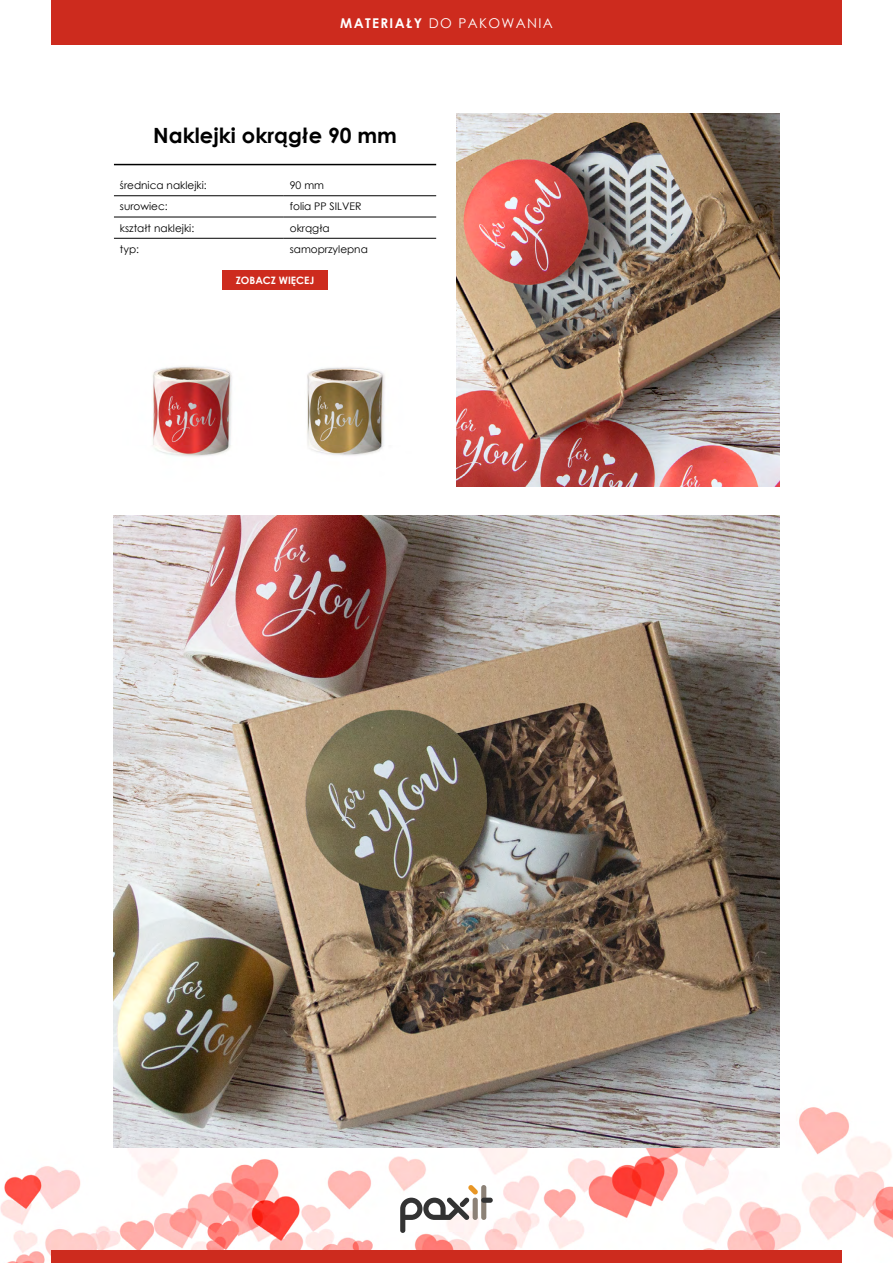
<style>
.page{position:relative;width:893px;height:1263px;background:#fff}
.page>*{position:absolute;margin:0;border:0;box-sizing:border-box;transform-origin:0 0}
.t1{font:700 21px "Century Gothic";color:#000}
.t2{font:13.5px "Century Gothic";letter-spacing:.1em;color:#fff}
.t3{font:10.5px "Century Gothic";color:#000}
.t4{font:700 10.2px "Century Gothic";color:#fff}
.s1{font-weight:700}
</style>
<div class="page">
<img style="left:0;top:570px;width:893px;height:693px">
<div style="left:51px;top:1250px;width:791px;height:13px;background:#cd2b1e"></div>
<div style="left:51px;top:0;width:791px;height:45px;background:#cd2b1e"></div>
<div style="left:481px;top:1185px;width:5px;height:35px;background:#8c8176;border-radius:3px"></div>
<div style="left:481px;top:1197px;width:12px;height:6px;background:#333;border-radius:3px"></div>
<svg style="left:400px;top:1185px;width:78px;height:48px"></svg>
<img style="left:114px;top:516px;width:665px;height:631px">
<div style="left:222px;top:270px;width:106px;height:19px;background:#cd2b1e"></div>
<img style="left:152px;top:366px;width:233px;height:91px">
<svg style="left:114px;top:196px;width:322px;height:42px"></svg>
<hr style="left:114px;top:195px;width:170px;height:1px;background:#000">
<hr style="left:284px;top:195px;width:152px;height:1px;background:#000">
<hr style="left:114px;top:217px;width:170px;height:1px;background:#000">
<hr style="left:284px;top:217px;width:152px;height:1px;background:#000">
<hr style="left:114px;top:238px;width:170px;height:1px;background:#000">
<hr style="left:284px;top:238px;width:152px;height:1px;background:#000">
<hr style="left:114px;top:164px;width:322px;height:1px;background:#000">
<img style="left:457px;top:114px;width:322px;height:373px">
<p class="t2" style="left:340px;top:14px;width:214px"><span class="s1">MATERIAŁY</span> DO PAKOWANIA</p>
<h1 class="t1" style="left:153px;top:119px;width:245px">Naklejki okrągłe 90 mm</h1>
<p class="t3" style="left:120px;top:178px;width:88px">średnica naklejki:</p>
<p class="t3" style="left:290px;top:178px;width:36px">90 mm</p>
<p class="t3" style="left:120px;top:199px;width:49px">surowiec:</p>
<p class="t3" style="left:290px;top:199px;width:73px">folia PP SILVER</p>
<p class="t3" style="left:120px;top:220px;width:76px">kształt naklejki:</p>
<p class="t3" style="left:290px;top:220px;width:41px">okrągła</p>
<p class="t3" style="left:120px;top:242px;width:21px">typ:</p>
<p class="t3" style="left:290px;top:242px;width:80px">samoprzylepna</p>
<p class="t4" style="left:236px;top:272px;width:80px">ZOBACZ WIĘCEJ</p>
</div>
